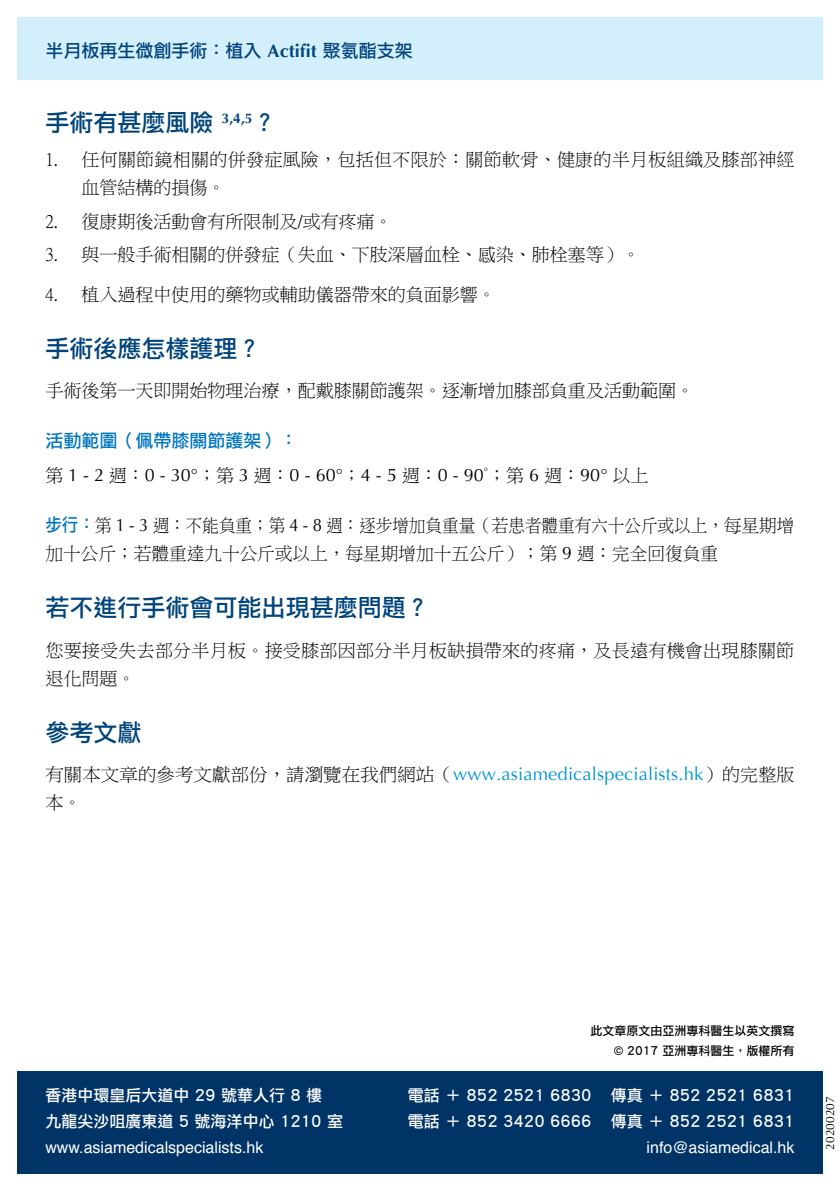
<style>
.page{position:relative;width:840px;height:1191px;background:#fff}
.page>*{position:absolute;margin:0;border:0;box-sizing:border-box;transform-origin:0 0}
.t1{font:24px "Li Hei Pro";color:#00447c}
.t2{font:18px/28px "P Ming Li U";color:#000}
.t3{font:18px/28px "P Ming Li U";color:#000;scale:.92 1}
.t4{font:18px "Optima";letter-spacing:.01em;color:#0096d6}
.t5{font:18px "Optima";color:#000}
.t6{font:18px "Li Hei Pro";color:#00447c}
.t7{font:18px "Li Hei Pro";color:#0076c0}
.t8{font:16px "Li Hei Pro";color:#fff}
.t9{font:16px "Helvetica";color:#fff}
.t10{font:12px/20px "Li Hei Pro";color:#000;text-align:right}
.t11{font:12px "Optima";color:#000}
.s1{font-family:"Optima";font-weight:700}
.s2{font-family:"P Ming Li U"}
.s3{font-family:"Li Hei Pro";color:#0076c0}
.s4{font-family:"Optima"}
.s5{font-family:"P Ming Li U";color:#000}
</style>
<div class="page">
<div style="left:17px;top:18px;width:805px;height:62px;background:#d4effc"></div>
<div style="left:17px;top:1071px;width:805px;height:103px;background:#036"></div>
<p class="t6" style="left:45px;top:42px;width:368px">半月板再生微創手術：植入 <span class="s1">Actifit</span> 聚氨酯支架</p>
<h1 class="t1" style="left:45px;top:111px;width:233px">手術有甚麼風險 <sup>3,4,5</sup>？</h1>
<p class="t2" style="left:81px;top:145px;width:714px;text-indent:-36px">1. 任何關節鏡相關的併發症風險，包括但不限於：關節軟骨、健康的半月板組織及膝部神經血管結構的損傷。</p>
<p class="t2" style="left:45px;top:207px;width:348px">2. 復康期後活動會有所限制及/或有疼痛。</p>
<p class="t2" style="left:45px;top:241px;width:595px">3. 與一般手術相關的併發症（失血、下肢深層血栓、感染、肺栓塞等）。</p>
<p class="t2" style="left:45px;top:280px;width:451px">4. 植入過程中使用的藥物或輔助儀器帶來的負面影響。</p>
<h1 class="t1" style="left:45px;top:336px;width:217px">手術後應怎樣護理？</h1>
<p class="t2" style="left:45px;top:377px;width:649px">手術後第一天即開始物理治療，配戴膝關節護架。逐漸增加膝部負重及活動範圍。</p>
<p class="t7" style="left:45px;top:431px;width:253px">活動範圍（佩帶膝關節護架）：</p>
<p class="t5" style="left:45px;top:463px;width:604px"><span class="s2">第</span> 1 - 2 <span class="s2">週：</span>0 - 30°<span class="s2">；第</span> 3 <span class="s2">週：</span>0 - 60°<span class="s2">；</span>4 - 5 <span class="s2">週：</span>0 - 90<span class="s2">°；第</span> 6 <span class="s2">週：</span>90° <span class="s2">以上</span></p>
<p class="t3" style="left:45px;top:512px;width:815px"><span class="s3">步行：</span>第 <span class="s4">1 - 3</span> 週：不能負重；第 <span class="s4">4 - 8</span> 週：逐步增加負重量（若患者體重有六十公斤或以上，每星期增加十公斤；若體重達九十公斤或以上，每星期增加十五公斤）；第 <span class="s4">9</span> 週：完全回復負重</p>
<h1 class="t1" style="left:45px;top:596px;width:385px">若不進行手術會可能出現甚麼問題？</h1>
<p class="t2" style="left:45px;top:636px;width:750px">您要接受失去部分半月板。接受膝部因部分半月板缺損帶來的疼痛，及長遠有機會出現膝關節退化問題。</p>
<h1 class="t1" style="left:45px;top:720px;width:97px">參考文獻</h1>
<p class="t4" style="left:45px;top:763px;width:750px"><span class="s5">有關本文章的參考文獻部份，請瀏覽在我們網站（</span>www.asiamedicalspecialists.hk<span class="s5">）的完整版</span></p>
<p class="t2" style="left:45px;top:789px;width:37px">本。</p>
<p class="t10" style="left:590px;top:1021px;width:206px">此文章原文由亞洲專科醫生以英文撰寫© 2017 亞洲專科醫生，版權所有</p>
<p class="t8" style="left:45px;top:1087px;width:278px">香港中環皇后大道中 29 號華人行 8 樓</p>
<p class="t8" style="left:407px;top:1087px;width:388px">電話 ＋ 852 2521 6830 傳真 ＋ 852 2521 6831</p>
<p class="t8" style="left:45px;top:1113px;width:299px">九龍尖沙咀廣東道 5 號海洋中心 1210 室</p>
<p class="t8" style="left:407px;top:1113px;width:388px">電話 ＋ 852 3420 6666 傳真 ＋ 852 2521 6831</p>
<p class="t9" style="left:45px;top:1135px;width:219px">www.asiamedicalspecialists.hk</p>
<p class="t9" style="left:646px;top:1135px;width:149px">info@asiamedical.hk</p>
<p class="t11" style="left:821px;top:1149px;width:55px;rotate:-90deg">20200207</p>
</div>
